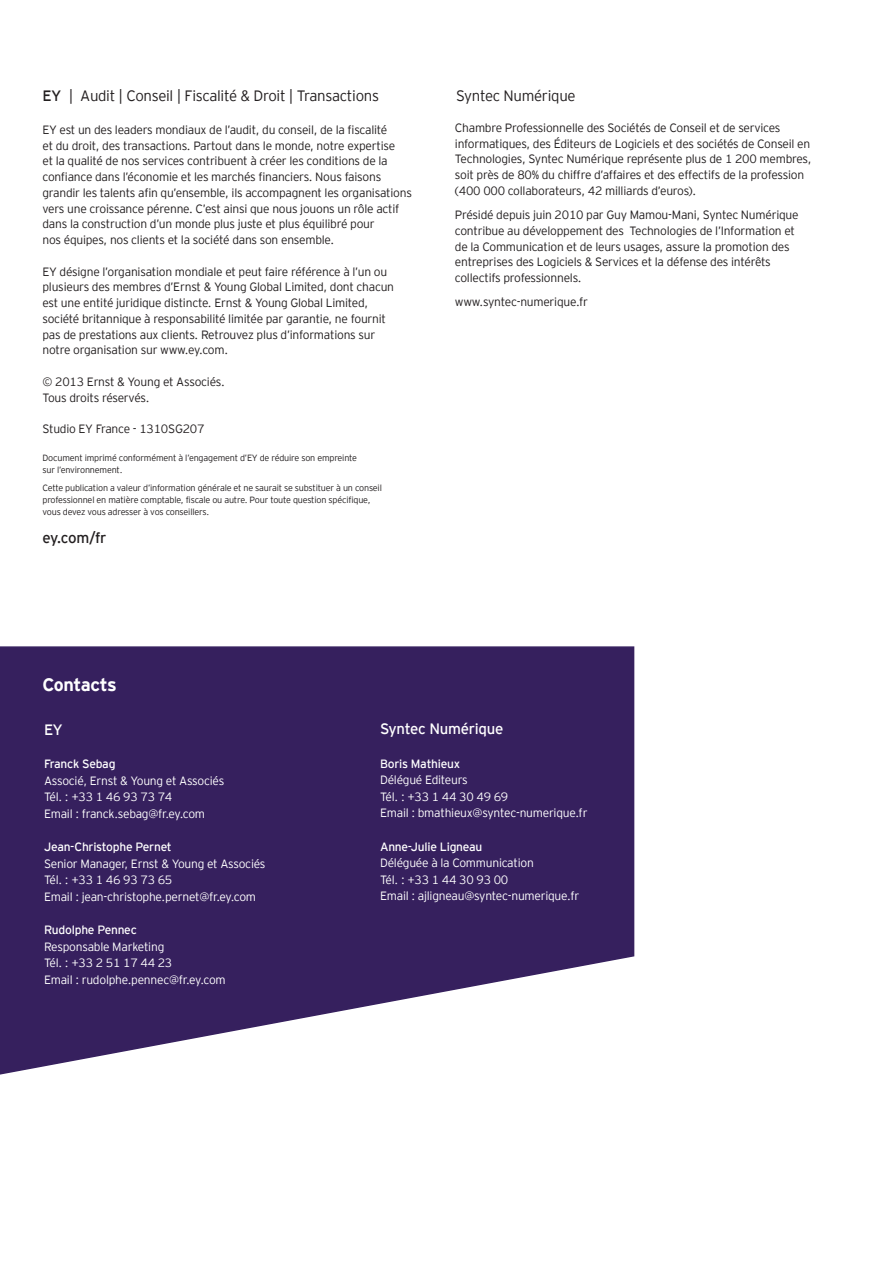
<style>
.page{position:relative;width:893px;height:1263px;background:#fff}
.page>*{position:absolute;margin:0;border:0;box-sizing:border-box;transform-origin:0 0}
._702{font:700 18px "EY Interstate";letter-spacing:-.025em;color:#fff}
.EY_Signature__Cover{font:300 15px "EY Interstate";letter-spacing:-.02em;color:#231f20}
._702-2{font:15px "EY Interstate";letter-spacing:-.02em;color:#fff}
.Website__Cover{font:15px "EY Interstate";letter-spacing:-.03em;color:#231f20}
.Copy__Cover{font:300 12px/15.8px "EY Interstate";letter-spacing:-.02em;color:#231f20}
.Copyright__Cover{font:300 12px/15.8px "EY Interstate";letter-spacing:-.02em;color:#231f20}
._704{font:300 12px/16.5px "EY Interstate";letter-spacing:-.02em;color:#fff}
._704-2{font:12px "EY Interstate";letter-spacing:-.02em;color:#fff}
.Legal_copy__Cover{font:300 9px/12px "EY Interstate";letter-spacing:-.02em;color:#231f20}
.s1{font-weight:400}
</style>
<div class="page">
<svg style="left:0;top:646px;width:635px;height:429px;background:#523f74"></svg>
<p class="EY_Signature__Cover" style="left:43px;top:85px;width:338px"><span class="s1">EY</span> | Audit | Conseil | Fiscalité &amp; Droit | Transactions</p>
<p class="Copy__Cover" style="left:43px;top:121px;width:371px">EY est un des leaders mondiaux de l’audit, du conseil, de la fiscalité<br>et du droit, des transactions. Partout dans le monde, notre expertise<br>et la qualité de nos services contribuent à créer les conditions de la confiance dans l’économie et les marchés financiers. Nous faisons grandir les talents afin qu’ensemble, ils accompagnent les organisations vers une croissance pérenne. C’est ainsi que nous jouons un rôle actif dans la construction d’un monde plus juste et plus équilibré pour<br>nos équipes, nos clients et la société dans son ensemble.</p>
<p class="Copy__Cover" style="left:43px;top:263px;width:353px">EY désigne l’organisation mondiale et peut faire référence à l’un ou plusieurs des membres d’Ernst &amp; Young Global Limited, dont chacun est une entité juridique distincte. Ernst &amp; Young Global Limited, société britannique à responsabilité limitée par garantie, ne fournit pas de prestations aux clients. Retrouvez plus d’informations sur notre organisation sur www.ey.com.</p>
<p class="Copy__Cover" style="left:43px;top:373px;width:184px">© 2013 Ernst &amp; Young et Associés.</p>
<p class="Copy__Cover" style="left:43px;top:389px;width:108px">Tous droits réservés.</p>
<p class="Copy__Cover" style="left:43px;top:420px;width:163px">Studio EY France - 1310SG207</p>
<p class="Legal_copy__Cover" style="left:43px;top:451px;width:316px">Document imprimé conformément à l’engagement d’EY de réduire son empreinte sur l’environnement.</p>
<p class="Legal_copy__Cover" style="left:43px;top:481px;width:341px">Cette publication a valeur d’information générale et ne saurait se substituer à un conseil professionnel en matière comptable, fiscale ou autre. Pour toute question spécifique, vous devez vous adresser à vos conseillers.</p>
<p class="Website__Cover" style="left:43px;top:527px;width:65px">ey.com/fr</p>
<p class="EY_Signature__Cover" style="left:456px;top:85px;width:121px">Syntec Numérique</p>
<p class="Copyright__Cover" style="left:455px;top:119px;width:358px">Chambre Professionnelle des Sociétés de Conseil et de services informatiques, des Éditeurs de Logiciels et des sociétés de Conseil en Technologies, Syntec Numérique représente plus de 1 200 membres, soit près de 80% du chiffre d’affaires et des effectifs de la profession (400 000 collaborateurs, 42 milliards d’euros).</p>
<p class="Copyright__Cover" style="left:455px;top:206px;width:345px">Présidé depuis juin 2010 par Guy Mamou-Mani, Syntec Numérique contribue au développement des Technologies de l’Information et de la Communication et de leurs usages, assure la promotion des entreprises des Logiciels &amp; Services et la défense des intérêts collectifs professionnels.</p>
<p class="Copyright__Cover" style="left:455px;top:294px;width:135px">www.syntec-numerique.fr</p>
<p class="_702" style="left:43px;top:671px;width:76px">Contacts</p>
<p class="_702-2" style="left:44px;top:719px;width:20px">EY</p>
<p class="_704" style="left:44px;top:755px;width:182px"><span class="s1">Franck Sebag<br></span>Associé, Ernst &amp; Young et Associés</p>
<p class="_704" style="left:44px;top:788px;width:130px">Tél. : +33 1 46 93 73 74</p>
<p class="_704" style="left:44px;top:805px;width:163px">Email : franck.sebag@fr.ey.com</p>
<p class="_704" style="left:44px;top:838px;width:223px"><span class="s1">Jean-Christophe Pernet<br></span>Senior Manager, Ernst &amp; Young et Associés</p>
<p class="_704" style="left:44px;top:871px;width:130px">Tél. : +33 1 46 93 73 65</p>
<p class="_704" style="left:44px;top:888px;width:214px">Email : jean-christophe.pernet@fr.ey.com</p>
<p class="_704" style="left:44px;top:921px;width:122px"><span class="s1">Rudolphe Pennec<br></span>Responsable Marketing</p>
<p class="_704" style="left:44px;top:954px;width:183px">Tél. : +33 2 51 17 44 23<br>Email : rudolphe.pennec@fr.ey.com</p>
<p class="_702-2" style="left:380px;top:718px;width:125px">Syntec Numérique</p>
<p class="_704" style="left:380px;top:754px;width:89px"><span class="s1">Boris Mathieux<br></span>Délégué Editeurs</p>
<p class="_704" style="left:380px;top:787px;width:130px">Tél. : +33 1 44 30 49 69</p>
<p class="_704" style="left:380px;top:804px;width:209px">Email : bmathieux@syntec-numerique.fr</p>
<p class="_704-2" style="left:380px;top:838px;width:104px">Anne-Julie Ligneau</p>
<p class="_704" style="left:380px;top:854px;width:155px">Déléguée à la Communication</p>
<p class="_704" style="left:380px;top:870px;width:130px">Tél. : +33 1 44 30 93 00</p>
<p class="_704" style="left:380px;top:887px;width:201px">Email : ajligneau@syntec-numerique.fr</p>
</div>
